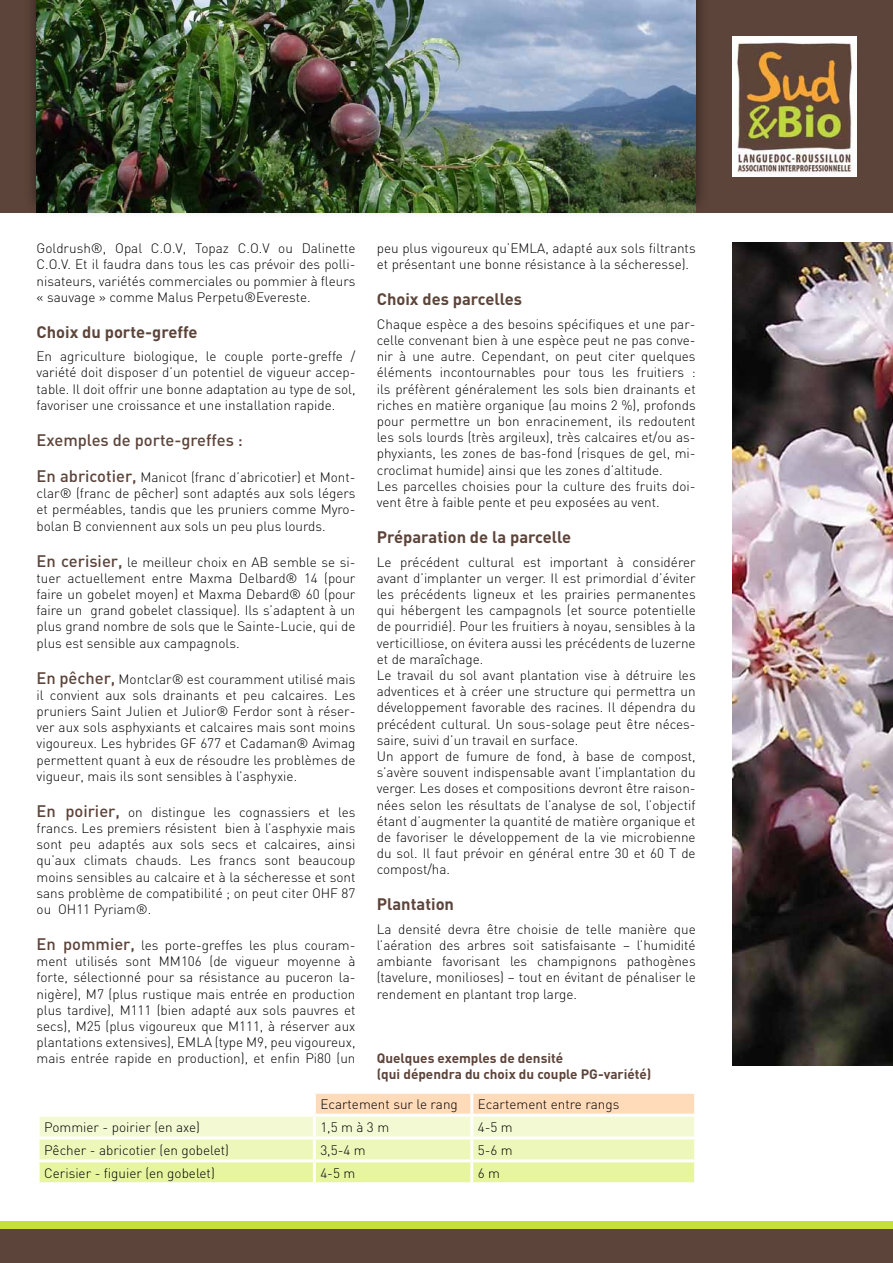
<style>
.page{position:relative;width:893px;height:1263px;background:#fff}
.page>*{position:absolute;margin:0;border:0;box-sizing:border-box;transform-origin:0 0}
.t1{font:700 16.5px "DIN";color:#5d443a}
.t2{font:500 16.5px "DIN";color:#5d443a}
.t3{font:300 13.5px/16.2px "DIN";color:#000;text-align:justify}
.t4{font:700 13.5px/16.2px "DIN";color:#5d443a}
.s1{font-weight:500;font-size:16.5px;color:#5d443a}
</style>
<div class="page">
<div style="left:0;top:1221px;width:893px;height:42px;background:#c5df3c"></div>
<div style="left:0;top:0;width:893px;height:213px;background:#5d443a"></div>
<div style="left:0;top:1230px;width:893px;height:33px;background:#5d443a"></div>
<img style="left:733px;top:36px;width:123px;height:140px">
<div style="left:22px;top:0;width:687px;height:218px;background:#000;opacity:.6"></div>
<img style="left:37px;top:0;width:659px;height:213px">
<img style="left:732px;top:242px;width:161px;height:823px">
<svg style="left:40px;top:1094px;width:654px;height:88px;background:#f1f4c2"></svg>
<hr style="left:313px;top:1094px;width:3px;height:19px;background:#fff">
<hr style="left:470px;top:1094px;width:3px;height:19px;background:#fff">
<hr style="left:37px;top:1113px;width:277px;height:3px;background:#fff">
<hr style="left:314px;top:1113px;width:158px;height:3px;background:#fff">
<hr style="left:313px;top:1116px;width:3px;height:20px;background:#fff">
<hr style="left:472px;top:1113px;width:225px;height:3px;background:#fff">
<hr style="left:470px;top:1116px;width:3px;height:20px;background:#fff">
<hr style="left:37px;top:1136px;width:277px;height:3px;background:#fff">
<hr style="left:314px;top:1136px;width:158px;height:3px;background:#fff">
<hr style="left:313px;top:1139px;width:3px;height:20px;background:#fff">
<hr style="left:472px;top:1136px;width:225px;height:3px;background:#fff">
<hr style="left:470px;top:1139px;width:3px;height:20px;background:#fff">
<hr style="left:37px;top:1159px;width:277px;height:3px;background:#fff">
<hr style="left:314px;top:1159px;width:158px;height:3px;background:#fff">
<hr style="left:313px;top:1162px;width:3px;height:20px;background:#fff">
<hr style="left:472px;top:1159px;width:225px;height:3px;background:#fff">
<hr style="left:470px;top:1162px;width:3px;height:20px;background:#fff">
<p class="t3" style="left:37px;top:240px;width:320px">Goldrush®, Opal C.O.V, Topaz C.O.V ou Dalinette C.O.V. Et il faudra dans tous les cas prévoir des polli&shy;nisateurs, variétés commerciales ou pommier à fleurs « sauvage » comme Malus Perpetu®Evereste.</p>
<p class="t1" style="left:37px;top:321px;width:162px">Choix du porte-greffe</p>
<p class="t3" style="left:37px;top:348px;width:320px">En agriculture biologique, le couple porte-greffe / variété doit disposer d’un potentiel de vigueur accep&shy;table. Il doit offrir une bonne adaptation au type de sol, favoriser une croissance et une installation rapide.</p>
<p class="t2" style="left:37px;top:429px;width:208px">Exemples de porte-greffes :</p>
<p class="t3" style="left:37px;top:469px;width:320px"><span class="s1">En abricotier,</span> Manicot (franc d’abricotier) et Mont&shy;clar® (franc de pêcher) sont adaptés aux sols légers et perméables, tandis que les pruniers comme Myro&shy;bolan B conviennent aux sols un peu plus lourds.</p>
<p class="t3" style="left:37px;top:553px;width:320px"><span class="s1">En cerisier,</span> le meilleur choix en AB semble se si&shy;tuer actuellement entre Maxma Delbard® 14 (pour faire un gobelet moyen) et Maxma Debard® 60 (pour faire un grand gobelet classique). Ils s’adaptent à un plus grand nombre de sols que le Sainte-Lucie, qui de plus est sensible aux campagnols.</p>
<p class="t3" style="left:37px;top:670px;width:320px"><span class="s1">En pêcher,</span> Montclar® est couramment utilisé mais il convient aux sols drainants et peu calcaires. Les pruniers Saint Julien et Julior® Ferdor sont à réser&shy;ver aux sols asphyxiants et calcaires mais sont moins vigoureux. Les hybrides GF 677 et Cadaman® Avimag permettent quant à eux de résoudre les problèmes de vigueur, mais ils sont sensibles à l’asphyxie.</p>
<p class="t3" style="left:37px;top:804px;width:320px"><span class="s1">En poirier,</span> on distingue les cognassiers et les francs. Les premiers résistent bien à l’asphyxie mais sont peu adaptés aux sols secs et calcaires, ainsi qu’aux climats chauds. Les francs sont beaucoup moins sensibles au calcaire et à la sécheresse et sont sans problème de compatibilité ; on peut citer OHF 87 ou OH11 Pyriam®.</p>
<p class="t3" style="left:37px;top:937px;width:320px"><span class="s1">En pommier,</span> les porte-greffes les plus couram&shy;ment utilisés sont MM106 (de vigueur moyenne à forte, sélectionné pour sa résistance au puceron la&shy;nigère), M7 (plus rustique mais entrée en production plus tardive), M111 (bien adapté aux sols pauvres et secs), M25 (plus vigoureux que M111, à réserver aux plantations extensives), EMLA (type M9, peu vigoureux, mais entrée rapide en production), et enfin Pi80 (un</p>
<p class="t3" style="left:377px;top:240px;width:320px">peu plus vigoureux qu’EMLA, adapté aux sols filtrants et présentant une bonne résistance à la sécheresse).</p>
<p class="t1" style="left:377px;top:289px;width:147px">Choix des parcelles</p>
<p class="t3" style="left:377px;top:316px;width:320px;text-align:left">Chaque espèce a des besoins spécifiques et une par&shy;celle convenant bien à une espèce peut ne pas conve&shy;nir à une autre. Cependant, on peut citer quelques éléments incontournables pour tous les fruitiers : ils préfèrent généralement les sols bien drainants et riches en matière organique (au moins 2 %), profonds pour permettre un bon enracinement, ils redoutent les sols lourds (très argileux), très calcaires et/ou as&shy;phyxiants, les zones de bas-fond (risques de gel, mi&shy;croclimat humide) ainsi que les zones d’altitude.<br>Les parcelles choisies pour la culture des fruits doi&shy;vent être à faible pente et peu exposées au vent.</p>
<p class="t1" style="left:377px;top:526px;width:196px">Préparation de la parcelle</p>
<p class="t3" style="left:377px;top:553px;width:320px;text-align:left">Le précédent cultural est important à considérer avant d’implanter un verger. Il est primordial d’éviter les précédents ligneux et les prairies permanentes qui hébergent les campagnols (et source potentielle de pourridié). Pour les fruitiers à noyau, sensibles à la verticilliose, on évitera aussi les précédents de luzerne et de maraîchage.<br>Le travail du sol avant plantation vise à détruire les adventices et à créer une structure qui permettra un développement favorable des racines. Il dépendra du précédent cultural. Un sous-solage peut être néces&shy;saire, suivi d’un travail en surface.<br>Un apport de fumure de fond, à base de compost, s’avère souvent indispensable avant l’implantation du verger. Les doses et compositions devront être raison&shy;nées selon les résultats de l’analyse de sol, l’objectif étant d’augmenter la quantité de matière organique et de favoriser le développement de la vie microbienne du sol. Il faut prévoir en général entre 30 et 60 T de compost/ha.</p>
<p class="t1" style="left:377px;top:893px;width:79px">Plantation</p>
<p class="t3" style="left:377px;top:921px;width:320px">La densité devra être choisie de telle manière que l’aération des arbres soit satisfaisante – l’humidité ambiante favorisant les champignons pathogènes (tavelure, monilioses) – tout en évitant de pénaliser le rendement en plantant trop large.</p>
<p class="t4" style="left:377px;top:1050px;width:276px">Quelques exemples de densité<br>(qui dépendra du choix du couple PG-variété)</p>
<p class="t3" style="left:320px;top:1096px;width:139px">Ecartement sur le rang</p>
<p class="t3" style="left:478px;top:1096px;width:143px">Ecartement entre rangs</p>
<p class="t3" style="left:44px;top:1119px;width:158px">Pommier - poirier (en axe)</p>
<p class="t3" style="left:320px;top:1119px;width:70px">1,5 m à 3 m</p>
<p class="t3" style="left:478px;top:1119px;width:36px">4-5 m</p>
<p class="t3" style="left:44px;top:1142px;width:186px">Pêcher - abricotier (en gobelet)</p>
<p class="t3" style="left:320px;top:1142px;width:47px">3,5-4 m</p>
<p class="t3" style="left:478px;top:1142px;width:36px">5-6 m</p>
<p class="t3" style="left:44px;top:1165px;width:172px">Cerisier - figuier (en gobelet)</p>
<p class="t3" style="left:320px;top:1165px;width:36px">4-5 m</p>
<p class="t3" style="left:478px;top:1165px;width:24px">6 m</p>
</div>
